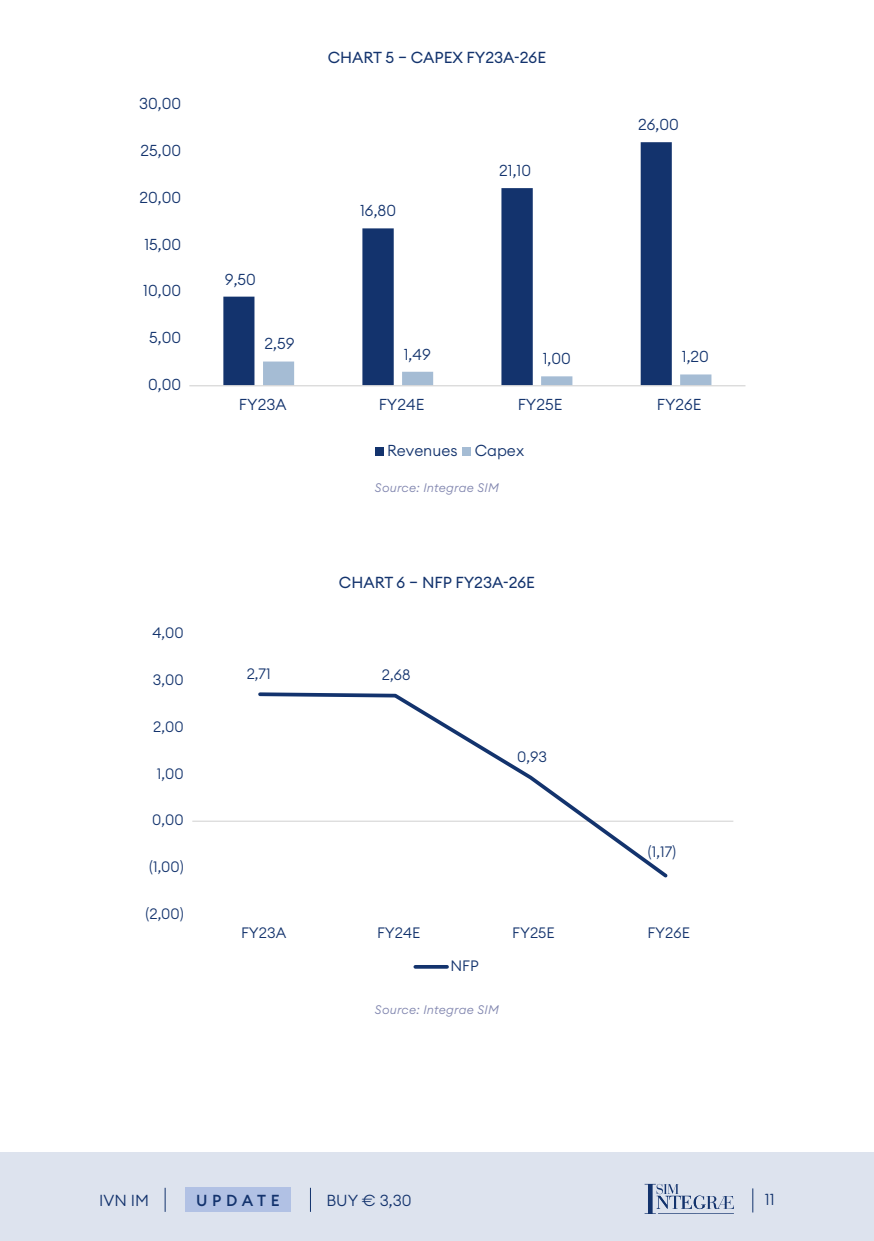
<style>
.page{position:relative;width:874px;height:1241px;background:#fff}
.page>*{position:absolute;margin:0;border:0;box-sizing:border-box;transform-origin:0 0}
.t1{font:15.75px "Euclid Circular A";color:#13336d}
.t2{font:300 15.75px "Euclid Circular A";color:#13336d}
.t3{font:500 15.75px "Euclid Circular A";letter-spacing:.3em;color:#13336d}
.t4{font:300 15.58px "Euclid Circular A";color:#13336d}
.t5{font:300 14.88px "Euclid Circular A";color:#13336d}
.t6{font:italic 300 12.25px "Euclid Circular A";letter-spacing:.02em;color:#8186af}
</style>
<div class="page">
<div style="left:0;top:1152px;width:873px;height:88px;background:#dde3ee"></div>
<svg style="left:165px;top:1187px;width:1px;height:24px"></svg>
<div style="left:185px;top:1187px;width:105px;height:24px;background:#b1c1e4"></div>
<svg style="left:310px;top:1187px;width:1px;height:24px"></svg>
<svg style="left:752px;top:1188px;width:1px;height:24px"></svg>
<svg style="left:644px;top:1183px;width:89px;height:30px"></svg>
<svg style="left:223px;top:142px;width:448px;height:243px"></svg>
<svg style="left:263px;top:361px;width:448px;height:24px"></svg>
<hr style="left:189px;top:385px;width:556px;height:1px;background:#d9d9d9">
<div style="left:374px;top:447px;width:9px;height:8px;background:#13336d"></div>
<div style="left:462px;top:447px;width:9px;height:8px;background:#a5bcd4"></div>
<hr style="left:192px;top:820px;width:541px;height:1px;background:#d9d9d9">
<svg style="left:256px;top:692px;width:414px;height:186px"></svg>
<svg style="left:415px;top:965px;width:32px;height:3px"></svg>
<p class="t4" style="left:139px;top:94px;width:44px">30,00</p>
<p class="t4" style="left:140px;top:140px;width:42px">25,00</p>
<p class="t4" style="left:139px;top:187px;width:43px">20,00</p>
<p class="t4" style="left:144px;top:234px;width:38px">15,00</p>
<p class="t4" style="left:143px;top:281px;width:39px">10,00</p>
<p class="t4" style="left:149px;top:327px;width:33px">5,00</p>
<p class="t4" style="left:148px;top:374px;width:35px">0,00</p>
<p class="t5" style="left:152px;top:623px;width:33px">4,00</p>
<p class="t5" style="left:153px;top:670px;width:32px">3,00</p>
<p class="t5" style="left:153px;top:717px;width:32px">2,00</p>
<p class="t5" style="left:157px;top:763px;width:28px">1,00</p>
<p class="t5" style="left:152px;top:810px;width:33px">0,00</p>
<p class="t5" style="left:149px;top:857px;width:36px">(1,00)</p>
<p class="t5" style="left:145px;top:903px;width:40px">(2,00)</p>
<p class="t4" style="left:126px;top:908px;width:35px">0,00</p>
<p class="t4" style="left:225px;top:269px;width:32px">9,50</p>
<p class="t4" style="left:264px;top:334px;width:31px">2,59</p>
<p class="t1" style="left:327px;top:47px;width:220px">CHART 5 – CAPEX FY23A-26E</p>
<p class="t4" style="left:360px;top:201px;width:38px">16,80</p>
<p class="t4" style="left:499px;top:160px;width:34px">21,10</p>
<p class="t4" style="left:638px;top:114px;width:42px">26,00</p>
<p class="t4" style="left:403px;top:344px;width:29px">1,49</p>
<p class="t4" style="left:542px;top:348px;width:30px">1,00</p>
<p class="t4" style="left:681px;top:347px;width:29px">1,20</p>
<p class="t4" style="left:239px;top:395px;width:49px">FY23A</p>
<p class="t4" style="left:378px;top:395px;width:47px">FY24E</p>
<p class="t4" style="left:517px;top:395px;width:46px">FY25E</p>
<p class="t4" style="left:656px;top:395px;width:46px">FY26E</p>
<p class="t4" style="left:387px;top:440px;width:138px">Revenues Capex</p>
<p class="t6" style="left:375px;top:480px;width:125px">Source: Integrae SIM</p>
<p class="t1" style="left:339px;top:572px;width:197px">CHART 6 – NFP FY23A-26E</p>
<p class="t5" style="left:246px;top:663px;width:25px">2,71</p>
<p class="t5" style="left:382px;top:665px;width:30px">2,68</p>
<p class="t5" style="left:517px;top:746px;width:31px">0,93</p>
<p class="t5" style="left:647px;top:841px;width:30px">(1,17)</p>
<p class="t5" style="left:241px;top:923px;width:47px">FY23A</p>
<p class="t5" style="left:377px;top:923px;width:45px">FY24E</p>
<p class="t5" style="left:512px;top:923px;width:44px">FY25E</p>
<p class="t5" style="left:647px;top:923px;width:44px">FY26E</p>
<p class="t5" style="left:450px;top:956px;width:30px">NFP</p>
<p class="t6" style="left:375px;top:1001px;width:125px">Source: Integrae SIM</p>
<p class="t2" style="left:99px;top:1189px;width:51px">IVN IM</p>
<p class="t3" style="left:196px;top:1190px;width:85px">UPDATE</p>
<p class="t2" style="left:326px;top:1189px;width:87px">BUY € 3,30</p>
<p class="t2" style="left:764px;top:1188px;width:11px">11</p>
</div>
